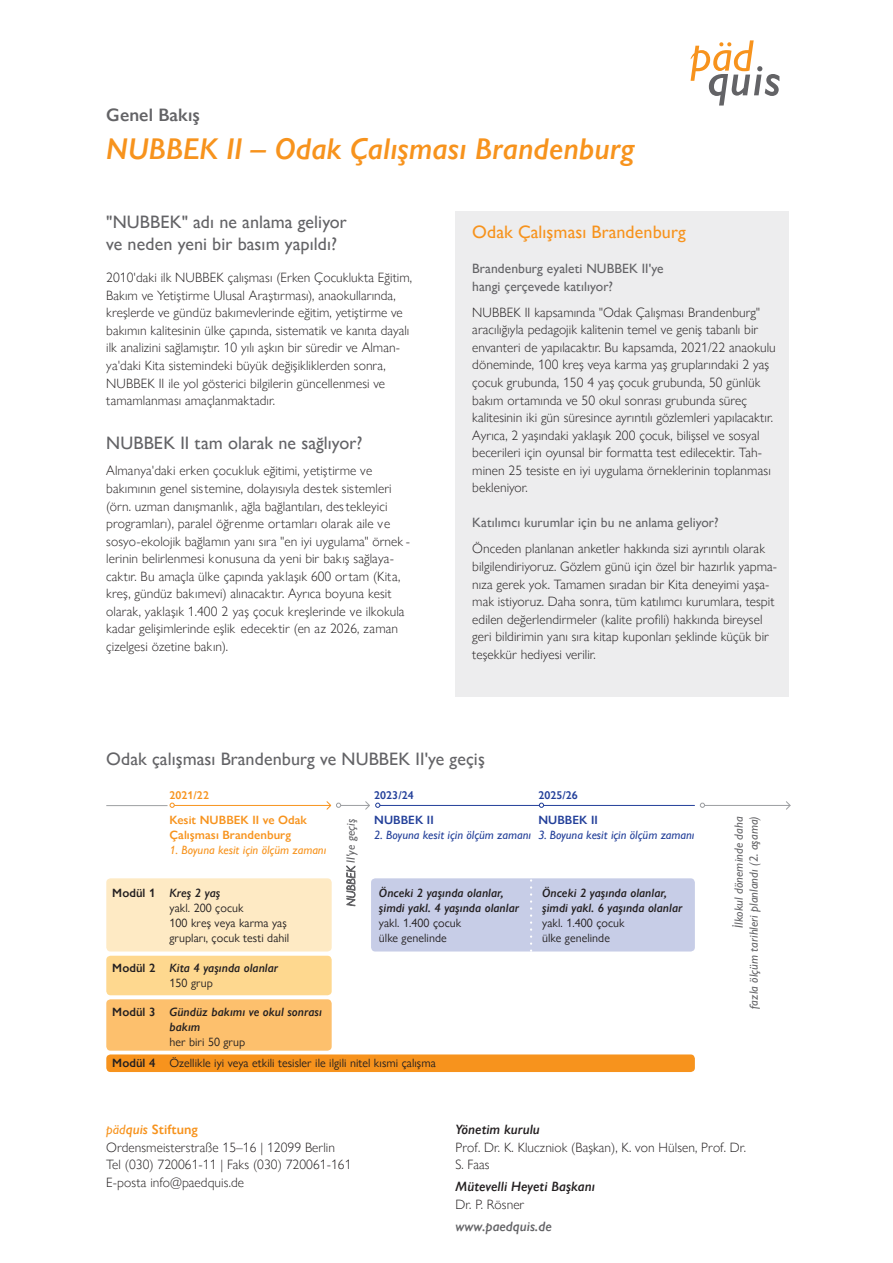
<style>
.page{position:relative;width:893px;height:1263px;background:#fff}
.page>*{position:absolute;margin:0;border:0;box-sizing:border-box;transform-origin:0 0}
.PAE_H1_orange{font:italic 600 30px "Gill Sans Nova";letter-spacing:.005em;color:#f7931d}
.PAE_H3_grau{font:500 18px/21.6px "Gill Sans Nova";letter-spacing:.005em;color:#636366}
.PAE_H3_orange{font:500 18px "Gill Sans Nova";letter-spacing:.005em;color:#f7931d}
.PAE_Superscript{font:600 18px "Gill Sans Nova";letter-spacing:.005em;color:#636366}
.PAE_Fließ{font:300 13.5px/17.5px "Gill Sans Nova";letter-spacing:.005em;color:#231f20}
.PAE_Fließ-2{font:500 13.5px/17.5px "Gill Sans Nova";letter-spacing:.005em;color:#636366}
.PAE_Url{font:300 13.5px/17.5px "Gill Sans Nova";letter-spacing:.005em;color:#231f20}
.PAE_Url-2{font:italic 600 13.5px/17.5px "Gill Sans Nova";letter-spacing:.005em;color:#231f20}
.PAE_Fließ-3{font:600 13.5px "Gill Sans Nova";letter-spacing:.005em;color:#f7931d}
.PAE_Url-3{font:italic 600 13.5px "Gill Sans Nova";letter-spacing:.005em;color:#636366}
.PAE_Grafik_Modul_Det{font:12px/15px "Gill Sans Nova";letter-spacing:.005em;color:#231f20}
.PAE_Grafik_Modul_H1{font:italic 600 12px/15px "Gill Sans Nova";letter-spacing:.005em;color:#231f20}
.PAE_Grafik_Fließ_Gra{font:italic 500 12px/15px "Gill Sans Nova";letter-spacing:.005em;color:#636366;text-align:right}
.PAE_Grafik_Details_b{font:italic 500 12px "Gill Sans Nova";color:#223f99}
.PAE_Grafik_H1_orange{font:600 12px/15px "Gill Sans Nova";letter-spacing:.005em;color:#f7931d}
.PAE_Grafik_Detail_or{font:italic 500 12px "Gill Sans Nova";color:#f7931d}
.PAE_Grafik_Modul_sch{font:600 12px "Gill Sans Nova";letter-spacing:.005em;color:#231f20}
.PAE_Grafik_H1_blau{font:600 12px "Gill Sans Nova";letter-spacing:.005em;color:#223f99}
.PAE_Grafik_Jahreszah{font:600 11.25px "Gill Sans Nova";letter-spacing:.005em;color:#223f99}
.PAE_Grafik_Jahreszah-2{font:600 11.25px "Gill Sans Nova";letter-spacing:.005em;color:#f7931d}
.s1{font-weight:300}
.s2{font-weight:500;font-style:italic}
.s3{font-style:italic}
.s4{font-weight:600;font-style:italic}
.s5{font-weight:300;font-style:normal}
</style>
<div class="page">
<svg style="left:691px;top:40px;width:88px;height:66px"></svg>
<div style="left:371px;top:878px;width:324px;height:73px;background:#c7cde7;border-radius:4px"></div>
<div style="left:455px;top:211px;width:334px;height:486px;background:#ededee"></div>
<div style="left:106px;top:878px;width:226px;height:73px;background:#feeac4;border-radius:4px"></div>
<div style="left:106px;top:956px;width:226px;height:39px;background:#fed88f;border-radius:4px"></div>
<div style="left:106px;top:999px;width:226px;height:52px;background:#fdc06d;border-radius:4px"></div>
<div style="left:106px;top:1054px;width:589px;height:18px;background:#f7931d;border-radius:4px"></div>
<svg style="left:530px;top:878px;width:2px;height:74px"></svg>
<hr style="left:378px;top:805px;width:316px;height:1px;background:#223f99">
<svg style="left:539px;top:803px;width:5px;height:5px"></svg>
<hr style="left:702px;top:805px;width:88px;height:1px;background:#9d9fa2">
<svg style="left:786px;top:801px;width:5px;height:9px"></svg>
<svg style="left:700px;top:803px;width:5px;height:5px"></svg>
<hr style="left:339px;top:805px;width:30px;height:1px;background:#9d9fa2">
<svg style="left:365px;top:801px;width:15px;height:9px"></svg>
<hr style="left:106px;top:805px;width:62px;height:1px;background:#9d9fa2">
<hr style="left:172px;top:805px;width:158px;height:1px;background:#f7931d">
<svg style="left:326px;top:801px;width:15px;height:9px"></svg>
<svg style="left:170px;top:803px;width:5px;height:5px"></svg>
<p class="PAE_Superscript" style="left:106px;top:103px;width:95px">Genel Bakış</p>
<p class="PAE_H1_orange" style="left:106px;top:131px;width:530px">NUBBEK II – Odak Çalışması Brandenburg</p>
<p class="PAE_H3_grau" style="left:106px;top:211px;width:242px">"NUBBEK" adı ne anlama geliyor ve neden yeni bir basım yapıldı?</p>
<p class="PAE_Fließ" style="left:106px;top:269px;width:307px">2010'daki ilk NUBBEK çalışması (Erken Çocuklukta Eğitim, Bakım ve Yetiştirme Ulusal Araştırması), anaokullarında, kreşlerde ve gündüz bakımevlerinde eğitim, yetiştirme ve bakımın kalitesinin ülke çapında, sistematik ve kanıta dayalı ilk analizini sağlamıştır. 10 yılı aşkın bir süredir ve Alman&shy;ya'daki Kita sistemindeki büyük değişikliklerden sonra, NUBBEK II ile yol gösterici bilgilerin güncellenmesi ve tamamlanması amaçlanmaktadır.</p>
<p class="PAE_H3_grau" style="left:106px;top:432px;width:258px">NUBBEK II tam olarak ne sağlıyor?</p>
<p class="PAE_Fließ" style="left:106px;top:462px;width:305px">Almanya'daki erken çocukluk eğitimi, yetiştirme ve bakımının genel sistemine, dolayısıyla destek sistemleri (örn. uzman danışmanlık , ağla bağlantıları, des tekleyici programları), paralel öğrenme ortamları olarak aile ve sosyo-ekolojik bağlamın yanı sıra "en iyi uygulama" örnek - lerinin belirlenmesi konusuna da yeni bir bakış sağlaya&shy;caktır. Bu amaçla ülke çapında yaklaşık 600 ortam (Kita, kreş, gündüz bakımevi) alınacaktır. Ayrıca boyuna kesit olarak, yaklaşık 1.400 2 yaş çocuk kreşlerinde ve ilkokula kadar gelişimlerinde eşlik edecektir (en az 2026, zaman çizelgesi özetine bakın).</p>
<p class="PAE_H3_orange" style="left:472px;top:221px;width:215px">Odak Çalışması Brandenburg</p>
<p class="PAE_Fließ-2" style="left:472px;top:260px;width:193px">Brandenburg eyaleti NUBBEK II'ye hangi çerçevede katılıyor?</p>
<p class="PAE_Fließ" style="left:472px;top:303px;width:305px">NUBBEK II kapsamında "Odak Çalışması Brandenburg" aracılığıyla pedagojik kalitenin temel ve geniş tabanlı bir envanteri de yapılacaktır. Bu kapsamda, 2021/22 anaokulu döneminde, 100 kreş veya karma yaş gruplarındaki 2 yaş çocuk grubunda, 150 4 yaş çocuk grubunda, 50 günlük bakım ortamında ve 50 okul sonrası grubunda süreç kalitesinin iki gün süresince ayrıntılı gözlemleri yapılacaktır.<br>Ayrıca, 2 yaşındaki yaklaşık 200 çocuk, bilişsel ve sosyal becerileri için oyunsal bir formatta test edilecektir. Tah&shy;minen 25 tesiste en iyi uygulama örneklerinin toplanması bekleniyor.</p>
<p class="PAE_Fließ-2" style="left:472px;top:514px;width:248px">Katılımcı kurumlar için bu ne anlama geliyor?</p>
<p class="PAE_Fließ" style="left:472px;top:540px;width:306px">Önceden planlanan anketler hakkında sizi ayrıntılı olarak bilgilendiriyoruz. Gözlem günü için özel bir hazırlık yapma&shy;nıza gerek yok. Tamamen sıradan bir Kita deneyimi yaşa&shy;mak istiyoruz. Daha sonra, tüm katılımcı kurumlara, tespit edilen değerlendirmeler (kalite profili) hakkında bireysel geri bildirimin yanı sıra kitap kuponları şeklinde küçük bir teşekkür hediyesi verilir.</p>
<p class="PAE_H3_grau" style="left:106px;top:747px;width:380px">Odak çalışması Brandenburg ve NUBBEK II'ye geçiş</p>
<p class="PAE_Grafik_Jahreszah-2" style="left:170px;top:788px;width:41px">2021/22</p>
<p class="PAE_Grafik_Jahreszah" style="left:374px;top:788px;width:41px">2023/24</p>
<p class="PAE_Grafik_Jahreszah" style="left:538px;top:788px;width:41px">2025/26</p>
<p class="PAE_Grafik_H1_orange" style="left:170px;top:813px;width:139px">Kesit NUBBEK II ve Odak<br>Çalışması Brandenburg</p>
<p class="PAE_Grafik_Detail_or" style="left:170px;top:843px;width:158px">1. Boyuna kesit için ölçüm zamanı</p>
<p class="PAE_Grafik_H1_blau" style="left:374px;top:813px;width:61px">NUBBEK II</p>
<p class="PAE_Grafik_Details_b" style="left:374px;top:828px;width:158px">2. Boyuna kesit için ölçüm zamanı</p>
<p class="PAE_Grafik_H1_blau" style="left:538px;top:813px;width:61px">NUBBEK II</p>
<p class="PAE_Grafik_Details_b" style="left:538px;top:828px;width:158px">3. Boyuna kesit için ölçüm zamanı</p>
<p class="PAE_Grafik_Fließ_Gra" style="left:343px;top:906px;width:89px;rotate:-90deg"><span class="s1">NUBBEK</span> II'ye geçiş</p>
<p class="PAE_Grafik_Modul_H1" style="left:379px;top:885px;width:142px">Önceki 2 yaşında olanlar, şimdi yakl. 4 yaşında olanlar</p>
<p class="PAE_Grafik_Modul_Det" style="left:379px;top:915px;width:84px">yakl. 1.400 çocuk ülke genelinde</p>
<p class="PAE_Grafik_Modul_H1" style="left:542px;top:885px;width:142px">Önceki 2 yaşında olanlar, şimdi yakl. 6 yaşında olanlar</p>
<p class="PAE_Grafik_Modul_Det" style="left:542px;top:915px;width:84px">yakl. 1.400 çocuk ülke genelinde</p>
<p class="PAE_Grafik_Modul_sch" style="left:112px;top:885px;width:45px">Modül 1</p>
<p class="PAE_Grafik_Modul_H1" style="left:170px;top:885px;width:52px">Kreş 2 yaş</p>
<p class="PAE_Grafik_Modul_Det" style="left:170px;top:900px;width:121px">yakl. 200 çocuk<br>100 kreş veya karma yaş grupları, çocuk testi dahil</p>
<p class="PAE_Grafik_Modul_sch" style="left:112px;top:960px;width:45px">Modül 2</p>
<p class="PAE_Grafik_Modul_H1" style="left:170px;top:960px;width:110px">Kita 4 yaşında olanlar</p>
<p class="PAE_Grafik_Modul_Det" style="left:170px;top:975px;width:45px">150 grup</p>
<p class="PAE_Grafik_Modul_sch" style="left:112px;top:1004px;width:45px">Modül 3</p>
<p class="PAE_Grafik_Modul_H1" style="left:170px;top:1004px;width:154px">Gündüz bakımı ve okul sonrası</p>
<p class="PAE_Grafik_Modul_H1" style="left:170px;top:1019px;width:32px">bakım</p>
<p class="PAE_Grafik_Modul_Det" style="left:170px;top:1034px;width:77px">her biri 50 grup</p>
<p class="PAE_Grafik_Modul_sch" style="left:112px;top:1055px;width:45px">Modül 4</p>
<p class="PAE_Grafik_Modul_Det" style="left:170px;top:1055px;width:268px">Özellikle iyi veya etkili tesisler ile ilgili nitel kısmi çalışma</p>
<p class="PAE_Grafik_Fließ_Gra" style="left:731px;top:1009px;width:194px;rotate:-90deg">İlkokul döneminde daha<br>fazla ölçüm tarihleri planlandı (2. aşama)</p>
<p class="PAE_Fließ-3" style="left:106px;top:1121px;width:93px"><span class="s2">päd</span><span class="s3">quis</span> Stiftung</p>
<p class="PAE_Fließ" style="left:106px;top:1138px;width:230px">Ordensmeisterstraße 15–16 | 12099 Berlin</p>
<p class="PAE_Fließ" style="left:106px;top:1156px;width:247px">Tel (030) 720061-11 | Faks (030) 720061-161</p>
<p class="PAE_Fließ" style="left:106px;top:1173px;width:139px">E-posta info@paedquis.de</p>
<p class="PAE_Url" style="left:455px;top:1121px;width:292px"><span class="s4">Yönetim kurulu<br></span>Prof. Dr. K. Kluczniok (Başkan), K. von Hülsen, Prof. Dr.<br>S. Faas</p>
<p class="PAE_Url-2" style="left:455px;top:1178px;width:141px">Mütevelli Heyeti Başkanı<br><span class="s5">Dr. P. Rösner</span></p>
<p class="PAE_Url-3" style="left:455px;top:1218px;width:98px">www.paedquis.de</p>
</div>
